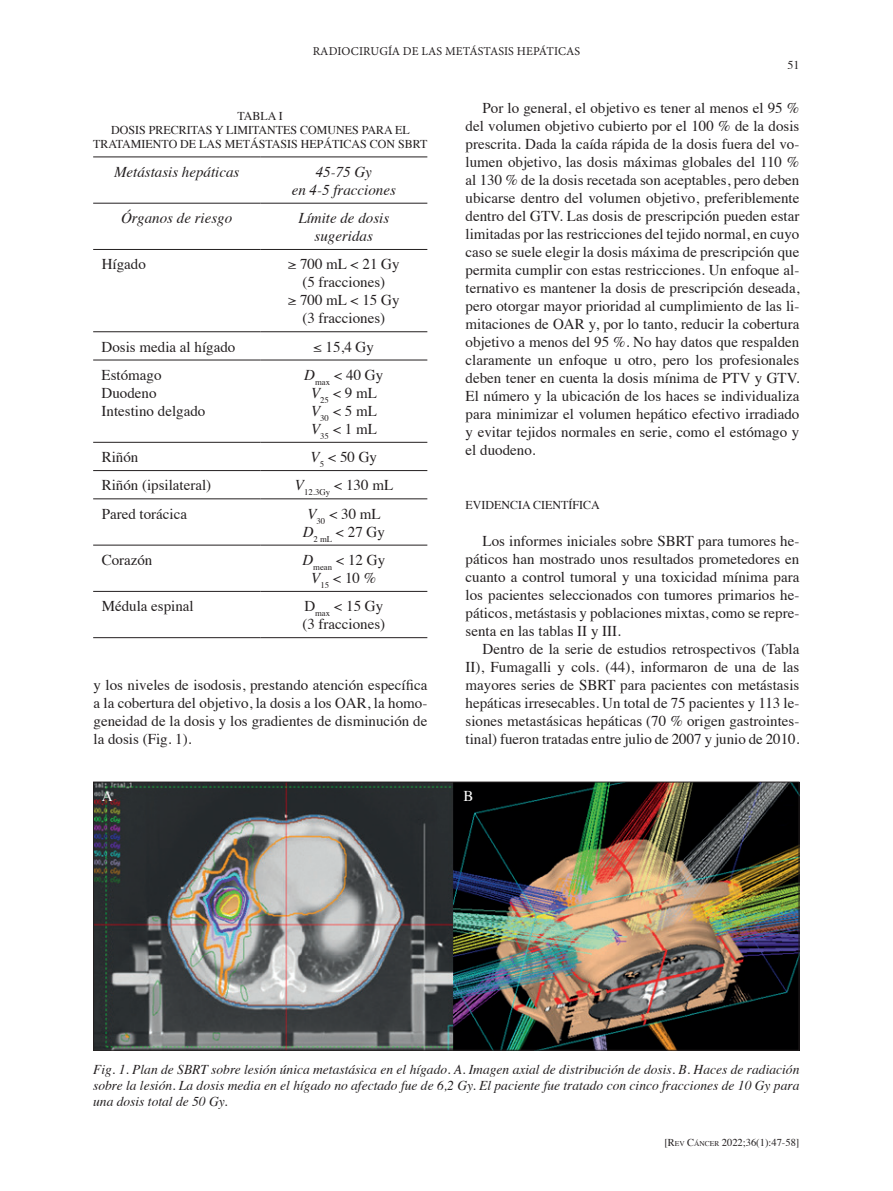
<style>
.page{position:relative;width:893px;height:1191px;background:#fff}
.page>*{position:absolute;margin:0;border:0;box-sizing:border-box;transform-origin:0 0}
.t1{font:15px/18px "Times";color:#231f20;text-align:justify}
.t2{font:italic 15px/18px "Times";color:#231f20;text-align:center}
.t3{font:15px "Times";color:#fff}
.t4{font:italic 13.5px/16.2px "Times";color:#231f20;text-align:justify}
.t5{font:12px/14.4px "Times";color:#231f20;text-align:center}
.t6{font:12px "Minion Pro";letter-spacing:.01em;color:#231f20}
.t7{font:10.5px "Times";color:#231f20}
.t8{font:8.7px "Times";color:#231f20}
.s1{font-style:italic}
.s2{font-size:7.35px}
.s3{font-style:inherit}
</style>
<div class="page">
<svg style="left:93px;top:157px;width:334px;height:434px"></svg>
<hr style="left:93px;top:156px;width:167px;height:1px;background:#231f20">
<hr style="left:260px;top:156px;width:167px;height:1px;background:#231f20">
<hr style="left:93px;top:249px;width:167px;height:1px;background:#231f20">
<hr style="left:260px;top:249px;width:167px;height:1px;background:#231f20">
<hr style="left:260px;top:203px;width:167px;height:1px;background:#231f20">
<hr style="left:260px;top:331px;width:167px;height:1px;background:#231f20">
<hr style="left:260px;top:360px;width:167px;height:1px;background:#231f20">
<hr style="left:260px;top:442px;width:167px;height:1px;background:#231f20">
<hr style="left:260px;top:470px;width:167px;height:1px;background:#231f20">
<hr style="left:260px;top:498px;width:167px;height:1px;background:#231f20">
<hr style="left:260px;top:545px;width:167px;height:1px;background:#231f20">
<hr style="left:260px;top:591px;width:167px;height:1px;background:#231f20">
<hr style="left:260px;top:637px;width:167px;height:1px;background:#231f20">
<hr style="left:93px;top:203px;width:167px;height:1px;background:#231f20">
<hr style="left:93px;top:331px;width:167px;height:1px;background:#231f20">
<hr style="left:93px;top:360px;width:167px;height:1px;background:#231f20">
<hr style="left:93px;top:442px;width:167px;height:1px;background:#231f20">
<hr style="left:93px;top:470px;width:167px;height:1px;background:#231f20">
<hr style="left:93px;top:498px;width:167px;height:1px;background:#231f20">
<hr style="left:93px;top:545px;width:167px;height:1px;background:#231f20">
<hr style="left:93px;top:591px;width:167px;height:1px;background:#231f20">
<hr style="left:93px;top:637px;width:167px;height:1px;background:#231f20">
<img style="left:95px;top:783px;width:702px;height:265px">
<div style="left:93px;top:781px;width:706px;height:269px;border:1px solid #231f20"></div>
<p class="t6" style="left:313px;top:44px;width:16px">RADIOCIR</p>
<p class="t6" style="left:370px;top:44px;width:59px">UGÍA DE LAS</p>
<p class="t6" style="left:445px;top:44px;width:8px">METÁSTASIS</p>
<p class="t6" style="left:517px;top:44px;width:17px">HEPÁTICAS</p>
<p class="t5" style="left:787px;top:57px;width:13px">51</p>
<p class="t5" style="left:93px;top:107px;width:336px">TABLA I<br>DOSIS PRECRITAS Y LIMITANTES COMUNES PARA EL<br>TRATAMIENTO DE LAS METÁSTASIS HEPÁTICAS CON SBRT</p>
<p class="t2" style="left:114px;top:162px;width:127px">Metástasis hepáticas</p>
<p class="t2" style="left:292px;top:162px;width:106px">45-75 Gy<br>en 4-5 fracciones</p>
<p class="t2" style="left:121px;top:208px;width:113px">Órganos de riesgo</p>
<p class="t2" style="left:298px;top:208px;width:92px">Límite de dosis sugeridas</p>
<p class="t1" style="left:102px;top:254px;width:46px">Hígado</p>
<p class="t1" style="left:288px;top:254px;width:113px;text-align:center">≥ 700 mL &lt; 21 Gy (5 fracciones)<br>≥ 700 mL &lt; 15 Gy (3 fracciones)</p>
<p class="t1" style="left:102px;top:336px;width:135px">Dosis media al hígado</p>
<p class="t1" style="left:314px;top:336px;width:62px">≤ 15,4 Gy</p>
<p class="t1" style="left:102px;top:364px;width:105px;text-align:left">Estómago<br>Duodeno<br>Intestino delgado</p>
<p class="t1" style="left:304px;top:364px;width:80px;text-align:center"><span class="s1">D</span><sub>max</sub> &lt; 40 Gy<br><span class="s1">V</span><sub>25</sub> &lt; 9 mL<br><span class="s1">V</span><sub>30</sub> &lt; 5 mL<br><span class="s1">V</span><sub>35</sub> &lt; 1 mL</p>
<p class="t1" style="left:102px;top:447px;width:38px">Riñón</p>
<p class="t1" style="left:310px;top:447px;width:68px"><span class="s1">V</span><sub>5</sub> &lt; 50 Gy</p>
<p class="t1" style="left:102px;top:475px;width:111px">Riñón (ipsilateral)</p>
<p class="t8" style="left:295px;top:484px;width:100px"><sup>V</sup>12.3Gy <sup>&lt;</sup> <sup>130</sup> <sup>mL</sup></p>
<p class="t1" style="left:102px;top:503px;width:87px">Pared torácica</p>
<p class="t1" style="left:303px;top:503px;width:84px;text-align:center"><span class="s1">V</span><sub>30</sub> &lt; 30 mL<br><span class="s1">D</span><sub>2</sub> <sub>mL</sub> &lt; 27 Gy</p>
<p class="t1" style="left:102px;top:549px;width:52px">Corazón</p>
<p class="t1" style="left:302px;top:549px;width:84px;text-align:center"><span class="s1">D</span><sub>mean</sub> &lt; 12 Gy<br><span class="s1">V</span><sub>15</sub> &lt; 10 %</p>
<p class="t1" style="left:102px;top:596px;width:94px">Médula espinal</p>
<p class="t1" style="left:302px;top:596px;width:84px">D<sub>max</sub> &lt; 15 Gy (3 fracciones)</p>
<p class="t1" style="left:94px;top:674px;width:335px">y los niveles de isodosis, prestando atención específica a la cobertura del objetivo, la dosis a los OAR, la homo&shy;geneidad de la dosis y los gradientes de disminución de la dosis (Fig. 1).</p>
<p class="t1" style="left:466px;top:98px;width:335px;text-indent:17px">Por lo general, el objetivo es tener al menos el 95 % del volumen objetivo cubierto por el 100 % de la dosis prescrita. Dada la caída rápida de la dosis fuera del vo&shy;lumen objetivo, las dosis máximas globales del 110 % al 130 % de la dosis recetada son aceptables, pero deben ubicarse dentro del volumen objetivo, preferiblemente dentro del GTV. Las dosis de prescripción pueden estar limitadas por las restricciones del tejido normal, en cuyo caso se suele elegir la dosis máxima de prescripción que permita cumplir con estas restricciones. Un enfoque al&shy;ternativo es mantener la dosis de prescripción deseada, pero otorgar mayor prioridad al cumplimiento de las li&shy;mitaciones de OAR y, por lo tanto, reducir la cobertura objetivo a menos del 95 %. No hay datos que respalden claramente un enfoque u otro, pero los profesionales deben tener en cuenta la dosis mínima de PTV y GTV.<br>El número y la ubicación de los haces se individualiza para minimizar el volumen hepático efectivo irradiado y evitar tejidos normales en serie, como el estómago y el duodeno.</p>
<p class="t5" style="left:466px;top:497px;width:136px">EVIDENCIA CIENTÍFICA</p>
<p class="t1" style="left:466px;top:530px;width:335px;text-indent:17px">Los informes iniciales sobre SBRT para tumores he&shy;páticos han mostrado unos resultados prometedores en cuanto a control tumoral y una toxicidad mínima para los pacientes seleccionados con tumores primarios he&shy;páticos, metástasis y poblaciones mixtas, como se repre&shy;senta en las tablas II y III.</p>
<p class="t1" style="left:466px;top:638px;width:335px;text-indent:17px">Dentro de la serie de estudios retrospectivos (Tabla II), Fumagalli y cols. (44), informaron de una de las mayores series de SBRT para pacientes con metástasis hepáticas irresecables. Un total de 75 pacientes y 113 le&shy;siones metastásicas hepáticas (70 % origen gastrointes&shy;tinal) fueron tratadas entre julio de 2007 y junio de 2010.</p>
<p class="t3" style="left:102px;top:782px;width:12px">A</p>
<p class="t3" style="left:463px;top:782px;width:12px">B</p>
<p class="t4" style="left:93px;top:1060px;width:708px">Fig. 1. Plan de SBRT sobre lesión única metastásica en el hígado. A. Imagen axial de distribución de dosis. B. Haces de radiación sobre la lesión. La dosis media en el hígado no afectado fue de 6,2 Gy. El paciente fue tratado con cinco fracciones de 10 Gy para una dosis total de 50 Gy.</p>
<p class="t7" style="left:664px;top:1133px;width:137px">[R<span class="s2">EV</span> C<span class="s2">ÁNCER</span> 2022;36(1):<span class="s3">47-58]</span></p>
</div>
